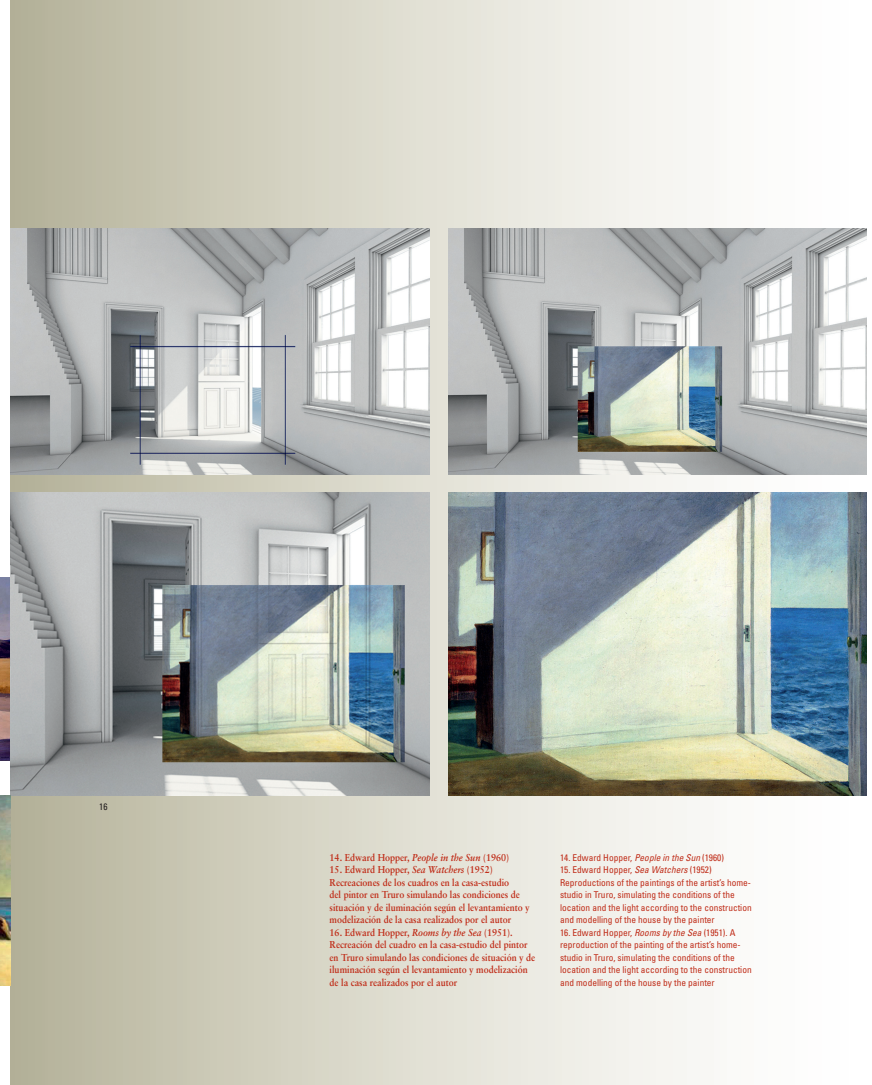
<style>
.page{position:relative;width:872px;height:1085px;background:#fff}
.page>*{position:absolute;margin:0;border:0;box-sizing:border-box;transform-origin:0 0}
.t1{font:700 10px/12.5px "Sabon";color:#c02d19;scale:.9 1}
.t2{font:condensed 9.38px/12.5px "Univers";color:#c02d19}
.t3{font:condensed 9.38px "Univers";color:#231f20}
.s1{font-style:italic}
</style>
<div class="page">
<div style="left:11px;top:0;width:861px;height:1084px;background:linear-gradient(to right,#b9b69e,#fff)"></div>
<img style="left:0;top:577px;width:11px;height:183px">
<img style="left:11px;top:229px;width:419px;height:245px">
<img style="left:11px;top:492px;width:419px;height:303px">
<img style="left:448px;top:229px;width:418px;height:245px">
<img style="left:448px;top:492px;width:418px;height:303px">
<img style="left:0;top:795px;width:11px;height:190px">
<p class="t3" style="left:99px;top:800px;width:10px">16</p>
<p class="t1" style="left:330px;top:850px;width:201px">14. Edward Hopper, <span class="s1">People in the Sun</span> (1960)</p>
<p class="t1" style="left:330px;top:863px;width:224px">15. Edward Hopper, <span class="s1">Sea Watchers</span> (1952) recreaciones de los cuadros en la casa-estudio<br>del pintor en truro simulando las condiciones de situación y de iluminación según el levantamiento y modelización de la casa realizados por el autor</p>
<p class="t1" style="left:330px;top:925px;width:230px">16. Edward Hopper, <span class="s1">Rooms by the Sea</span> (1951). recreación del cuadro en la casa-estudio del pintor en truro simulando las condiciones de situación y de iluminación según el levantamiento y modelización de la casa realizados por el autor</p>
<p class="t2" style="left:560px;top:850px;width:165px">14. Edward Hopper, <span class="s1">People in the Sun</span> (1960)</p>
<p class="t2" style="left:560px;top:863px;width:193px">15. Edward Hopper, <span class="s1">Sea Watchers</span> (1952)<br>Reproductions of the paintings of the artist’s home&shy;studio in Truro, simulating the conditions of the location and the light according to the construction and modelling of the house by the painter</p>
<p class="t2" style="left:560px;top:925px;width:193px">16. Edward Hopper, <span class="s1">Rooms by the Sea</span> (1951). A reproduction of the painting of the artist’s home&shy;studio in Truro, simulating the conditions of the location and the light according to the construction and modelling of the house by the painter</p>
</div>
